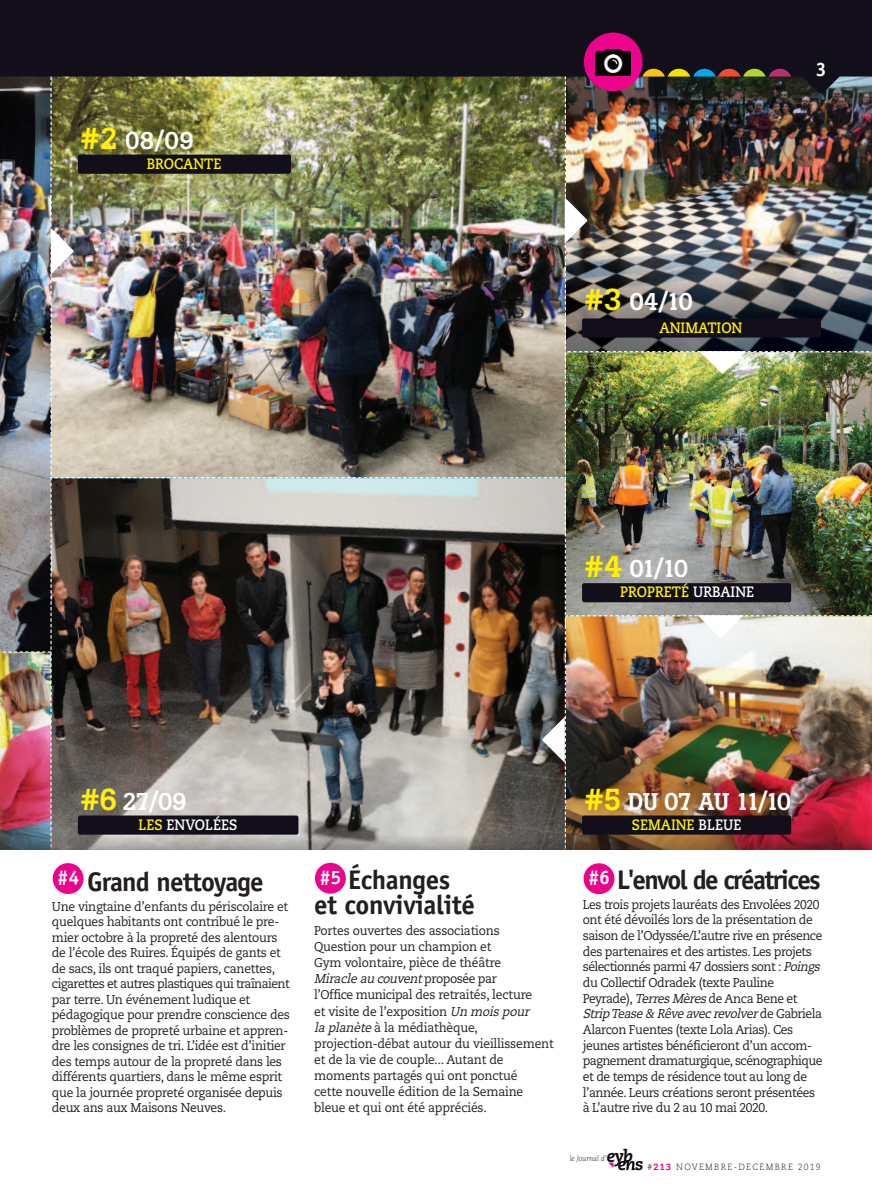
<style>
.page{position:relative;width:872px;height:1191px;background:#fff}
.page>*{position:absolute;margin:0;border:0;box-sizing:border-box;transform-origin:0 0}
.t1{font:700 27px/25.8px "Officina Sans";letter-spacing:-.03em;color:#231f20;text-align:center}
.t2{font:700 27px "Officina Sans";letter-spacing:-.06em;color:#231f20}
.t3{font:500 24px "Boton";letter-spacing:-.04em;color:#fff}
.t4{font:700 19.5px "Officina Sans";color:#fff}
.t5{font:italic 800 17.1px "Caecilia";color:#120f1a}
.t6{font:700 15px "Caecilia";color:#fff101;scale:.9 1}
.t7{font:700 15px "Caecilia";color:#fff;scale:.9 1}
.t8{font:12.75px/15.5px "Caecilia";letter-spacing:-.025em;color:#231f20;scale:.95 1}
.t9{font:300 9px "Caecilia";letter-spacing:.15em;color:#231f20;scale:.95 1}
.t10{font:italic 300 7.35px "Caecilia";letter-spacing:-.015em;color:#231f20}
.s1{font-size:30px;color:#fff101}
.s2{color:#fff101}
.s3{color:#fff}
.s4{font-style:italic}
.s5{font-weight:800;color:#ed028c}
</style>
<div class="page">
<svg style="left:608px;top:1160px;width:34px;height:10px"></svg>
<img style="left:73px;top:93px;width:491px;height:383px">
<img style="left:73px;top:476px;width:491px;height:359px">
<img style="left:564px;top:93px;width:308px;height:257px">
<img style="left:564px;top:350px;width:308px;height:264px">
<img style="left:564px;top:614px;width:308px;height:221px">
<div style="left:78px;top:155px;width:213px;height:19px;background:#120f1a;border-radius:2px"></div>
<div style="left:582px;top:318px;width:239px;height:19px;background:#120f1a;border-radius:2px"></div>
<div style="left:582px;top:583px;width:209px;height:19px;background:#120f1a;border-radius:2px"></div>
<svg style="left:565px;top:197px;width:22px;height:46px"></svg>
<svg style="left:699px;top:351px;width:46px;height:22px"></svg>
<svg style="left:697px;top:615px;width:46px;height:22px"></svg>
<svg style="left:542px;top:716px;width:23px;height:47px"></svg>
<svg style="left:0;top:0;width:872px;height:93px;background:#201e21"></svg>
<div style="left:584px;top:33px;width:58px;height:58px;background:#ed028c;border-radius:50%"></div>
<img style="left:595px;top:50px;width:35px;height:25px">
<svg style="left:642px;top:69px;width:149px;height:8px"></svg>
<div style="left:582px;top:815px;width:209px;height:19px;background:#120f1a;border-radius:2px"></div>
<div style="left:78px;top:815px;width:220px;height:19px;background:#120f1a;border-radius:2px"></div>
<svg style="left:73px;top:835px;width:799px;height:15px;background:#91746d"></svg>
<div style="left:53px;top:863px;width:31px;height:31px;background:#ed028c;border-radius:50%"></div>
<div style="left:315px;top:863px;width:31px;height:30px;background:#ed028c;border-radius:50%"></div>
<div style="left:583px;top:863px;width:31px;height:31px;background:#ed028c;border-radius:50%"></div>
<img style="left:0;top:77px;width:73px;height:803px">
<h2 class="t3" style="left:80px;top:132px;width:115px"><span class="s1">#2</span> 08/09</h2>
<p class="t6" style="left:147px;top:157px;width:84px">BROCANTE</p>
<h2 class="t3" style="left:80px;top:792px;width:108px"><span class="s1">#6</span> 27/09</h2>
<p class="t7" style="left:138px;top:818px;width:111px"><span class="s2">LES</span> ENVOLÉES</p>
<h3 class="t4" style="left:815px;top:62px;width:12px">3</h3>
<h2 class="t3" style="left:584px;top:293px;width:110px"><span class="s1">#3</span> 04/10</h2>
<p class="t6" style="left:659px;top:321px;width:93px">ANIMATION</p>
<h2 class="t3" style="left:584px;top:560px;width:106px"><span class="s1">#4</span> 01/10</h2>
<p class="t6" style="left:620px;top:586px;width:150px">PROPRETÉ <span class="s3">URBAINE</span></p>
<h2 class="t3" style="left:584px;top:792px;width:209px"><span class="s1">#5</span> DU 07 AU 11/10</h2>
<p class="t6" style="left:632px;top:818px;width:123px">SEMAINE <span class="s3">BLEUE</span></p>
<h3 class="t4" style="left:58px;top:870px;width:23px">#4</h3>
<h1 class="t1" style="left:314px;top:868px;width:162px">Échanges<br>et convivialité</h1>
<p class="t8" style="left:314px;top:923px;width:254px;line-height:16.2px">Portes ouvertes des associations Question pour un champion et<br>Gym volontaire, pièce de théâtre<br><span class="s4">Miracle au couvent</span> proposée par<br>l’Office municipal des retraités, lecture<br>et visite de l’exposition <span class="s4">Unmoispour laplanète</span>à la médiathèque, projection-débat autour du vieillissement et de la vie de couple... Autant de moments partagés qui ont ponctué<br>cette nouvelle édition de la Semaine bleue et qui ont été appréciés.</p>
<h3 class="t4" style="left:320px;top:869px;width:23px">#5</h3>
<h1 class="t2" style="left:616px;top:869px;width:205px">L'envol de créatrices</h1>
<p class="t8" style="left:583px;top:897px;width:254px">Les trois projets lauréats des Envolées 2020 ont été dévoilés lors de la présentation de saison de l’Odyssée/L’autre rive en présence des partenaires et des artistes. Les projets sélectionnés parmi 47 dossiers sont : <span class="s4">Poings </span>du Collectif Odradek (texte Pauline Peyrade), <span class="s4">TerresMères</span>de Anca Bene et <span class="s4">Strip Tease &amp; Rêve avec revolver</span> d e G a b r i e l a Alarcon Fuentes (texte Lola Arias). Ces jeunes artistes bénéficieront d’un accom&shy;pagnement dramaturgique, scénographique et de temps de résidence tout au long de l’année. Leurs créations seront présentées à L’autre rive du 2 au 10 mai 2020.</p>
<h3 class="t4" style="left:588px;top:870px;width:23px">#6</h3>
<h1 class="t1" style="left:87px;top:871px;width:178px">Grand nettoyage</h1>
<p class="t8" style="left:52px;top:899px;width:252px">Une vingtaine d’enfants du périscolaire et quelques habitants ont contribué le pre&shy;mier octobre à la propreté des alentours de l’école des Ruires. Équipés de gants et de sacs, ils ont traqué papiers, canettes, cigarettes et autres plastiques qui traînaient par terre. Un événement ludique et pédagogique pour prendre conscience des problèmes de propreté urbaine et appren&shy;dre les consignes de tri. L’idée est d’initier des temps autour de la propreté dans les différents quartiers, dans le même esprit que la journée propreté organisée depuis deux ans aux Maisons Neuves.</p>
<p class="t10" style="left:570px;top:1155px;width:38px">le Journal d’</p>
<h3 class="t5" style="left:607px;top:1148px;width:27px">eyb</h3>
<p class="t9" style="left:647px;top:1163px;width:184px">#<span class="s5">213</span> NOVEMBRE-DECEMBRE 2019</p>
</div>
